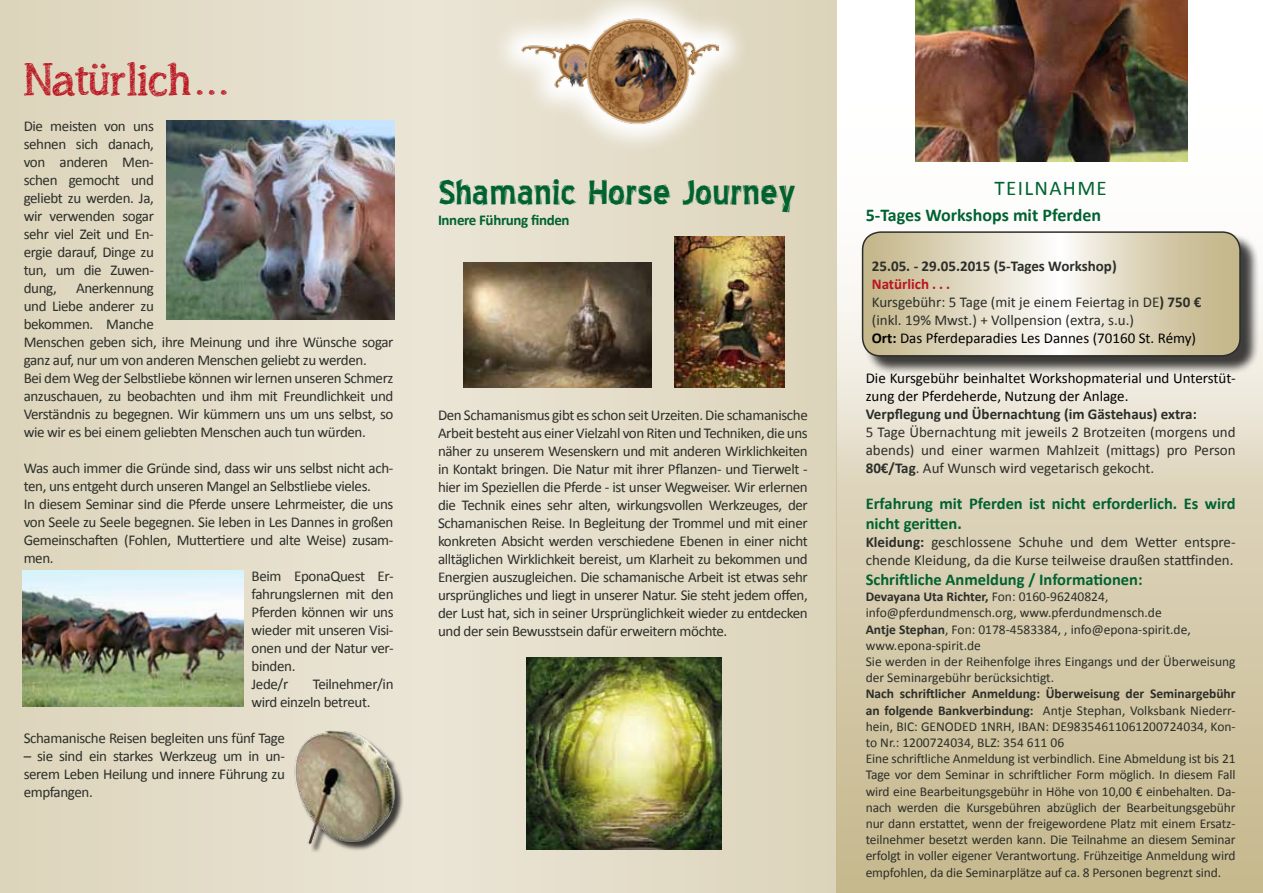
<style>
.page{position:relative;width:1263px;height:893px;background:#fff}
.page>*{position:absolute;margin:0;border:0;box-sizing:border-box;transform-origin:0 0}
.t1{font:45px "asongforjennifer";color:#ba1420}
.t2{font:42px "Blue Highway Linocut";color:#006231}
.t3{font:21px "Calibri";color:#006231}
.t4{font:700 18px "Calibri";color:#006231}
.t5{font:700 16.5px/19.8px "Calibri";color:#006231}
.t6{font:15px/18px "Calibri";letter-spacing:-.025em;color:#2c2e29;text-align:justify}
.t7{font:15px/18px "Calibri";color:#2c2e29}
.t8{font:15px/18px "Calibri";color:#000}
.t9{font:700 15px "Calibri";color:#2c2e29}
.t10{font:700 15px "Calibri";letter-spacing:-.025em;color:#006231}
.t11{font:13.5px/16.2px "Calibri";letter-spacing:-.01em;color:#2c2e29}
.s1{font-weight:700;color:#ba1420}
.s2{font-weight:700}
.s3{font-weight:700;color:#000}
.s4{color:#000}
</style>
<div class="page">
<div style="left:836px;top:0;width:427px;height:893px;background:linear-gradient(to bottom,#fff,#c3b488)"></div>
<div style="left:0;top:0;width:836px;height:893px;background:linear-gradient(to right,#e3dcc8,#e3dcc8)"></div>
<div style="left:857px;top:0;width:406px;height:893px;background:linear-gradient(to bottom,#fff,#c3b488)"></div>
<img style="left:463px;top:262px;width:189px;height:125px">
<img style="left:285px;top:730px;width:140px;height:123px">
<svg style="left:491px;top:0;width:259px;height:155px;background:#e6e0ce"></svg>
<img style="left:517px;top:14px;width:202px;height:114px">
<img style="left:674px;top:237px;width:111px;height:150px">
<img style="left:526px;top:657px;width:196px;height:193px">
<img style="left:167px;top:120px;width:227px;height:200px">
<img style="left:22px;top:570px;width:221px;height:137px">
<div style="left:864px;top:234px;width:395px;height:141px;background:#000;opacity:.75"></div>
<svg style="left:862px;top:232px;width:378px;height:124px;background:#ded5bd"></svg>
<div style="left:862px;top:231px;width:379px;height:126px;border:2px solid #2c2e29;border-radius:18px"></div>
<img style="left:915px;top:0;width:273px;height:162px">
<h1 class="t1" style="left:24px;top:52px;width:205px">Natürlich. . .</h1>
<p class="t6" style="left:24px;top:117px;width:132px">Die meisten von uns sehnen sich danach, von anderen Men&shy;schen gemocht und geliebt zu werden. Ja, wir verwenden sogar sehr viel Zeit und En&shy;ergie darauf, Dinge zu tun, um die Zuwen&shy;dung,</p>
<p class="t6" style="left:24px;top:279px;width:371px;text-align:left;text-indent:52px">Anerkennung<br>und Liebe anderer zu<br>bekommen. Manche<br>Menschen geben sich, ihre Meinung und ihre Wünsche sogar ganz auf, nur um von anderen Menschen geliebt zu werden.<br>Bei dem Weg der Selbstliebe können wir lernen unseren Schmerz anzuschauen, zu beobachten und ihm mit Freundlichkeit und Verständnis zu begegnen. Wir kümmern uns um uns selbst, so wie wir es bei einem geliebten Menschen auch tun würden.</p>
<p class="t6" style="left:24px;top:459px;width:371px">Was auch immer die Gründe sind, dass wir uns selbst nicht ach-</p>
<p class="t6" style="left:24px;top:477px;width:349px">ten, uns entgeht durch unseren Mangel an Selbstliebe vieles.</p>
<p class="t6" style="left:24px;top:495px;width:371px">In diesem Seminar sind die Pferde unsere Lehrmeister, die uns</p>
<p class="t6" style="left:24px;top:513px;width:371px">von Seele zu Seele begegnen. Sie leben in Les Dannes in großen</p>
<p class="t6" style="left:24px;top:531px;width:371px">Gemeinschaften (Fohlen, Muttertiere und alte Weise) zusam-</p>
<p class="t6" style="left:24px;top:549px;width:31px">men.</p>
<p class="t6" style="left:252px;top:567px;width:144px">Beim EponaQuest Er-</p>
<p class="t6" style="left:252px;top:585px;width:144px">fahrungslernen mit den</p>
<p class="t6" style="left:252px;top:603px;width:143px">Pferden können wir uns</p>
<p class="t6" style="left:252px;top:621px;width:143px">wieder mit unseren Visi-</p>
<p class="t6" style="left:252px;top:639px;width:144px">onen und der Natur ver-</p>
<p class="t6" style="left:252px;top:657px;width:45px">binden.</p>
<p class="t6" style="left:252px;top:675px;width:38px">Jede/r</p>
<p class="t6" style="left:252px;top:675px;width:143px;text-indent:61px">Teilnehmer/in wird einzeln betreut.</p>
<p class="t6" style="left:24px;top:729px;width:263px">Schamanische Reisen begleiten uns fünf Tage</p>
<p class="t6" style="left:24px;top:747px;width:263px">– sie sind ein starkes Werkzeug um in un&shy;serem Leben Heilung und innere Führung zu empfangen.</p>
<h2 class="t2" style="left:438px;top:172px;width:359px">Shamanic Horse Journey</h2>
<p class="t10" style="left:438px;top:210px;width:133px">Innere Führung finden</p>
<p class="t6" style="left:438px;top:406px;width:371px">Den Schamanismus gibt es schon seit Urzeiten. Die schamanische Arbeit besteht aus einer Vielzahl von Riten und Techniken, die uns näher zu unserem Wesenskern und mit anderen Wirklichkeiten in Kontakt bringen. Die Natur mit ihrer Pflanzen- und Tierwelt - hier im Speziellen die Pferde - ist unser Wegweiser. Wir erlernen die Technik eines sehr alten, wirkungsvollen Werkzeuges, der Schamanischen Reise. In Begleitung der Trommel und mit einer konkreten Absicht werden verschiedene Ebenen in einer nicht alltäglichen Wirklichkeit bereist, um Klarheit zu bekommen und Energien auszugleichen. Die schamanische Arbeit ist etwas sehr ursprüngliches und liegt in unserer Natur. Sie steht jedem offen, der Lust hat, sich in seiner Ursprünglichkeit wieder zu entdecken und der sein Bewusstsein dafür erweitern möchte.</p>
<h3 class="t3" style="left:994px;top:175px;width:25px">Teilnahme</h3>
<p class="t4" style="left:866px;top:204px;width:237px">5-Tages Workshops mit Pferden</p>
<p class="t9" style="left:872px;top:256px;width:246px">25.05. - 29.05.2015 (5-Tages Workshop)</p>
<p class="t7" style="left:872px;top:275px;width:331px"><span class="s1">Natürlich . . .<br></span>Kursgebühr: 5 Tage (mit je einem Feiertag in DE<span class="s2">) 750 € </span>(inkl. 19% Mwst.) + Vollpension (extra, s.u.)<br><span class="s3">Ort:</span> <span class="s4">Das Pferdeparadies Les Dannes (70160 St. Rémy)</span></p>
<p class="t8" style="left:866px;top:369px;width:371px">Die Kursgebühr beinhaltet Workshopmaterial und Unterstüt&shy;zung der Pferdeherde, Nutzung der Anlage.</p>
<p class="t9" style="left:866px;top:405px;width:333px">Verpflegung und Übernachtung (im Gästehaus) extra:</p>
<p class="t6" style="left:866px;top:423px;width:371px">5 Tage Übernachtung mit jeweils 2 Brotzeiten (morgens und abends) und einer warmen Mahlzeit (mittags) pro Person <span class="s2">80€/Tag</span>. Auf Wunsch wird vegetarisch gekocht.</p>
<p class="t5" style="left:866px;top:494px;width:371px">Erfahrung mit Pferden ist nicht erforderlich. Es wird nicht geritten.</p>
<p class="t7" style="left:866px;top:533px;width:371px"><span class="s2">Kleidung:</span> geschlossene Schuhe und dem Wetter entspre&shy;chende Kleidung, da die Kurse teilweise draußen stattfinden.</p>
<p class="t5" style="left:866px;top:570px;width:278px">Schriftliche Anmeldung / Informationen:</p>
<p class="t11" style="left:866px;top:589px;width:371px"><span class="s2">Devayana Uta Richter,</span> Fon: 0160-96240824, info@pferdundmensch.org, www.pferdundmensch.de<br><span class="s2">Antje Stephan</span>, Fon: 0178-4583384, , info@epona-spirit.de, www.epona-spirit.de<br>Sie werden in der Reihenfolge ihres Eingangs und der Überweisung der Seminargebühr berücksichtigt.</p>
<p class="t11" style="left:866px;top:686px;width:371px"><span class="s2">Nach schriftlicher Anmeldung: Überweisung der Seminargebühr an folgende Bankverbindung:</span> Antje Stephan, Volksbank Niederr&shy;hein, BIC: GENODED 1NRH, IBAN: DE98354611061200724034, Kon&shy;to Nr.: 1200724034, BLZ: 354 611 06<br>Eine schriftliche Anmeldung ist verbindlich. Eine Abmeldung ist bis 21<br>Tage vor dem Seminar in schriftlicher Form möglich. In diesem Fall wird eine Bearbeitungsgebühr in Höhe von 10,00 € einbehalten. Da&shy;nach werden die Kursgebühren abzüglich der Bearbeitungsgebühr nur dann erstattet, wenn der freigewordene Platz mit einem Ersatz&shy;teilnehmer besetzt werden kann. Die Teilnahme an diesem Seminar erfolgt in voller eigener Verantwortung. Frühzeitige Anmeldung wird empfohlen, da die Seminarplätze auf ca. 8 Personen begrenzt sind.</p>
</div>
